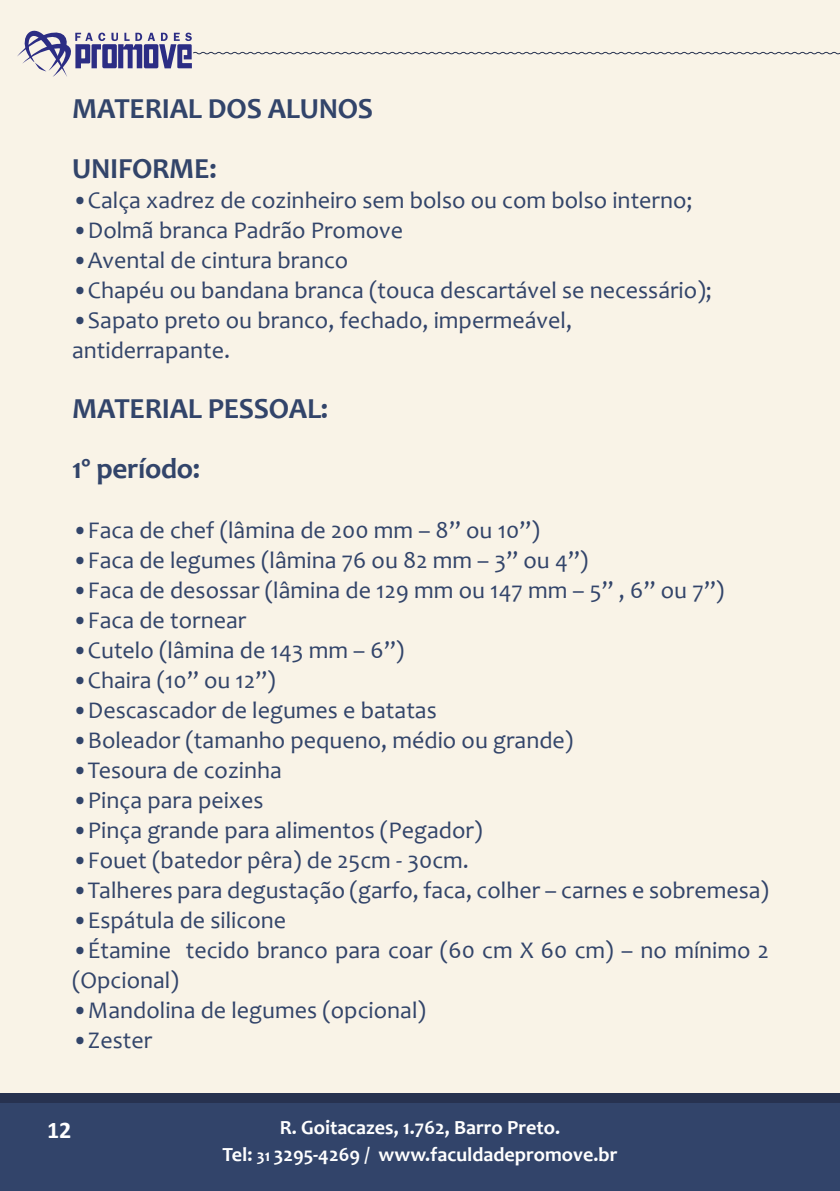
<style>
.page{position:relative;width:840px;height:1191px;background:#fff}
.page>*{position:absolute;margin:0;border:0;box-sizing:border-box;transform-origin:0 0}
.t1{font:700 29.2px/60px "Candara";letter-spacing:-.01em;color:#32446a}
.t2{font:24px/30px "Candara";color:#32446a}
.t3{font:700 24px "Calibri";color:#fff}
.t4{font:700 20.2px/27px "Candara";color:#fff;text-align:center}
.s1{font-size:16.6px}
</style>
<div class="page">
<div style="left:0;top:0;width:839px;height:1191px;background:#f9f3e7"></div>
<hr style="left:839px;top:0;width:1px;height:1191px;background:#f9f3e7">
<div style="left:0;top:1102px;width:839px;height:89px;background:#32446a"></div>
<div style="left:0;top:1093px;width:839px;height:9px;background:#273250"></div>
<svg style="left:17px;top:30px;width:822px;height:47px"></svg>
<p class="t1" style="left:72px;top:78px;width:302px">MATERIAL DOS ALUNOS<br>UNIFORME:</p>
<p class="t2" style="left:72px;top:185px;width:621px">•Calça xadrez de cozinheiro sem bolso ou com bolso interno;</p>
<p class="t2" style="left:72px;top:215px;width:332px">•Dolmã branca Padrão Promove</p>
<p class="t2" style="left:72px;top:245px;width:277px">•Avental de cintura branco</p>
<p class="t2" style="left:72px;top:275px;width:641px">•Chapéu ou bandana branca (touca descartável se necessário);</p>
<p class="t2" style="left:72px;top:305px;width:501px">•Sapato preto ou branco, fechado, impermeável, antiderrapante.</p>
<p class="t1" style="left:72px;top:378px;width:257px">MATERIAL PESSOAL:<br>1º período:</p>
<p class="t2" style="left:72px;top:515px;width:469px">•Faca de chef (lâmina de 200 mm – 8” ou 10”)</p>
<p class="t2" style="left:72px;top:545px;width:517px">•Faca de legumes (lâmina 76 ou 82 mm – 3” ou 4”)</p>
<p class="t2" style="left:72px;top:575px;width:653px">•Faca de desossar (lâmina de 129 mm ou 147 mm – 5” , 6” ou 7”)</p>
<p class="t2" style="left:72px;top:605px;width:176px">•Faca de tornear</p>
<p class="t2" style="left:72px;top:635px;width:333px">•Cutelo (lâmina de 143 mm – 6”)</p>
<p class="t2" style="left:72px;top:665px;width:205px">•Chaira (10” ou 12”)</p>
<p class="t2" style="left:72px;top:695px;width:366px">•Descascador de legumes e batatas</p>
<p class="t2" style="left:72px;top:725px;width:502px">•Boleador (tamanho pequeno, médio ou grande)</p>
<p class="t2" style="left:72px;top:755px;width:211px">•Tesoura de cozinha</p>
<p class="t2" style="left:72px;top:785px;width:193px">•Pinça para peixes</p>
<p class="t2" style="left:72px;top:815px;width:411px">•Pinça grande para alimentos (Pegador)</p>
<p class="t2" style="left:72px;top:845px;width:398px">•Fouet (batedor pêra) de 25cm - 30cm.</p>
<p class="t2" style="left:72px;top:875px;width:698px">•Talheres para degustação (garfo, faca, colher – carnes e sobremesa)</p>
<p class="t2" style="left:72px;top:905px;width:215px">•Espátula de silicone</p>
<p class="t2" style="left:72px;top:935px;width:698px">•Étamine tecido branco para coar (60 cm X 60 cm) – no mínimo 2 (Opcional)</p>
<p class="t2" style="left:72px;top:995px;width:355px">•Mandolina de legumes (opcional)</p>
<p class="t2" style="left:72px;top:1025px;width:82px">•Zester</p>
<p class="t3" style="left:47px;top:1115px;width:26px">12</p>
<p class="t4" style="left:222px;top:1113px;width:396px">R. Goitacazes, 1.762, Barro Preto.<br>Tel: <span class="s1">31</span> 3295-4269 / www.faculdadepromove.br</p>
</div>
